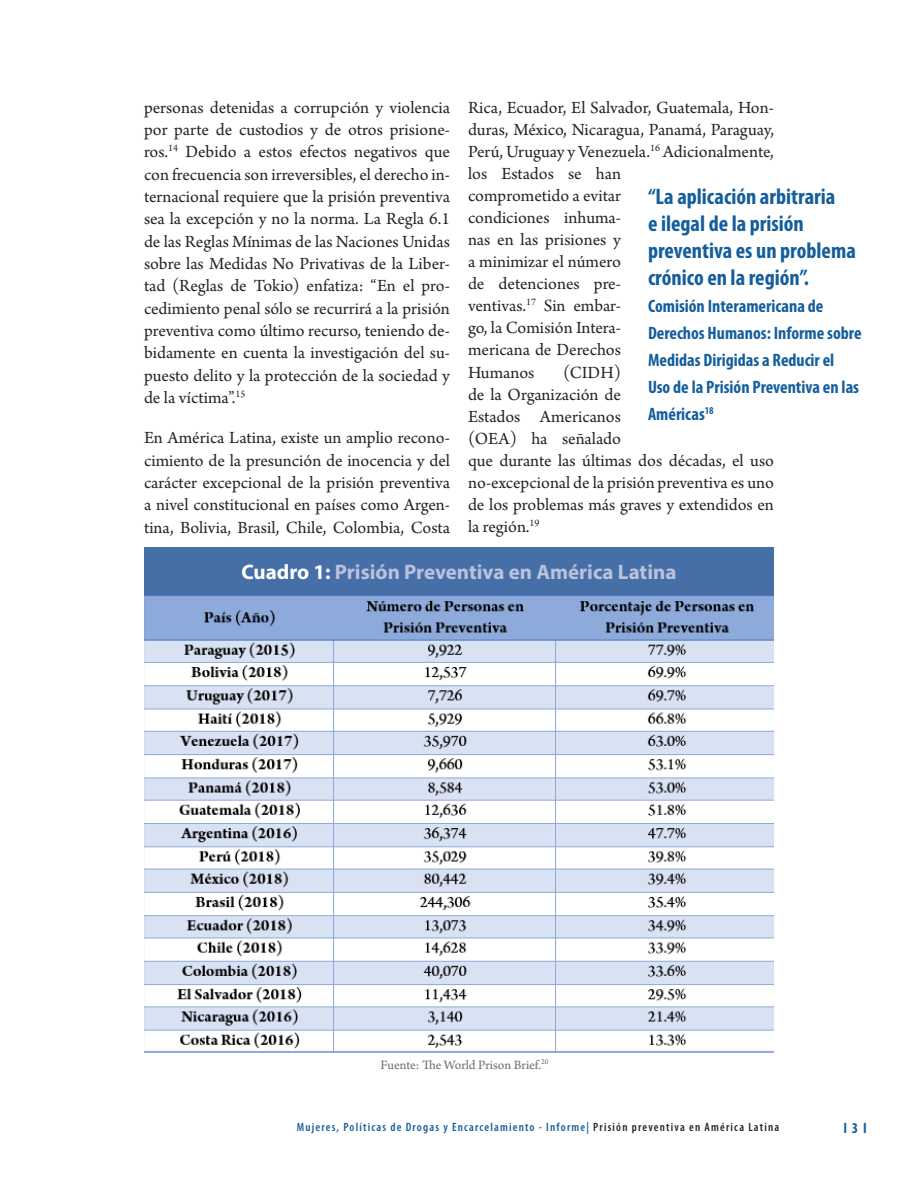
<style>
.page{position:relative;width:918px;height:1188px;background:#fff}
.page>*{position:absolute;margin:0;border:0;box-sizing:border-box;transform-origin:0 0}
.t1{font:700 condensed 22.5px/27px "Myriad Pro";color:#155e9c}
.t2{font:700 21px "Myriad Pro";color:#bbc2db}
.t3{font:18px/22px "Arno Pro";color:#262523;text-align:justify}
.t4{font:700 condensed 18px/27px "Myriad Pro";color:#155e9c}
.t5{font:700 condensed 15px "Myriad Pro";color:#155e9c}
.t6{font:13.5px "Arno Pro";color:#6e6b6c}
.t7{font:600 condensed 12px "Myriad Pro";letter-spacing:.1em;color:#155e9c}
.s1{color:#fff}
.s2{color:#262523}
</style>
<div class="page">
<img style="left:144px;top:595px;width:630px;height:458px">
<div style="left:144px;top:548px;width:630px;height:47px;background:#466fa8"></div>
<p class="t3" style="left:144px;top:97px;width:308px">personas detenidas a corrupción y violencia por parte de custodios y de otros prisione&shy;ros.<sup>14</sup> Debido a estos efectos negativos que con frecuencia son irreversibles, el derecho in&shy;ternacional requiere que la prisión preventiva sea la excepción y no la norma. La Regla 6.1 de las Reglas Mínimas de las Naciones Unidas sobre las Medidas No Privativas de la Liber&shy;tad (Reglas de Tokio) enfatiza: “En el pro&shy;cedimiento penal sólo se recurrirá a la prisión preventiva como último recurso, teniendo de&shy;bidamente en cuenta la investigación del su&shy;puesto delito y la protección de la sociedad y de la víctima”.<sup>15</sup></p>
<p class="t3" style="left:144px;top:428px;width:308px">En América Latina, existe un amplio recono&shy;cimiento de la presunción de inocencia y del carácter excepcional de la prisión preventiva a nivel constitucional en países como Argen&shy;tina, Bolivia, Brasil, Chile, Colombia, Costa</p>
<p class="t3" style="left:468px;top:97px;width:308px;text-align:left">Rica, Ecuador, El Salvador, Guatemala, Hon&shy;duras, México, Nicaragua, Panamá, Paraguay,<br>Perú, Uruguay y Venezuela.<sup>16</sup> Adicionalmente, los Estados se han<br>comprometido a evitar<br>condiciones inhuma-<br>nas en las prisiones y<br>a minimizar el número<br>de detenciones pre-<br>ventivas.<sup>17</sup> Sin embar-<br>go, la Comisión Intera-<br>mericana de Derechos<br>Humanos</p>
<p class="t1" style="left:648px;top:184px;width:209px">“La aplicación arbitraria<br>e ilegal de la prisión preventiva es un problema crónico en la región”.</p>
<p class="t4" style="left:648px;top:293px;width:215px">Comisión Interamericana de<br>Derechos Humanos: Informe sobre<br>Medidas Dirigidas a Reducir el<br>Uso de la Prisión Preventiva en las<br>Américas<sup>18</sup></p>
<p class="t3" style="left:468px;top:362px;width:308px;text-align:left;text-indent:95px">(CIDH)<br>de la Organización de<br>Estados Americanos<br>(OEA) ha señalado<br>que durante las últimas dos décadas, el uso no-excepcional de la prisión preventiva es uno de los problemas más graves y extendidos en la región.<sup>19</sup></p>
<p class="t2" style="left:241px;top:559px;width:437px"><span class="s1">Cuadro 1:</span> Prisión Preventiva en América Latina</p>
<p class="t6" style="left:381px;top:1057px;width:169px">Fuente: The World Prison Brief.<sup>20</sup></p>
<p class="t7" style="left:297px;top:1119px;width:484px">Mujeres, Políticas de Drogas y Encarcelamiento - Informe| <span class="s2">Prisión preventiva en América Latina</span></p>
<p class="t5" style="left:843px;top:1120px;width:25px">I 3 I</p>
</div>
